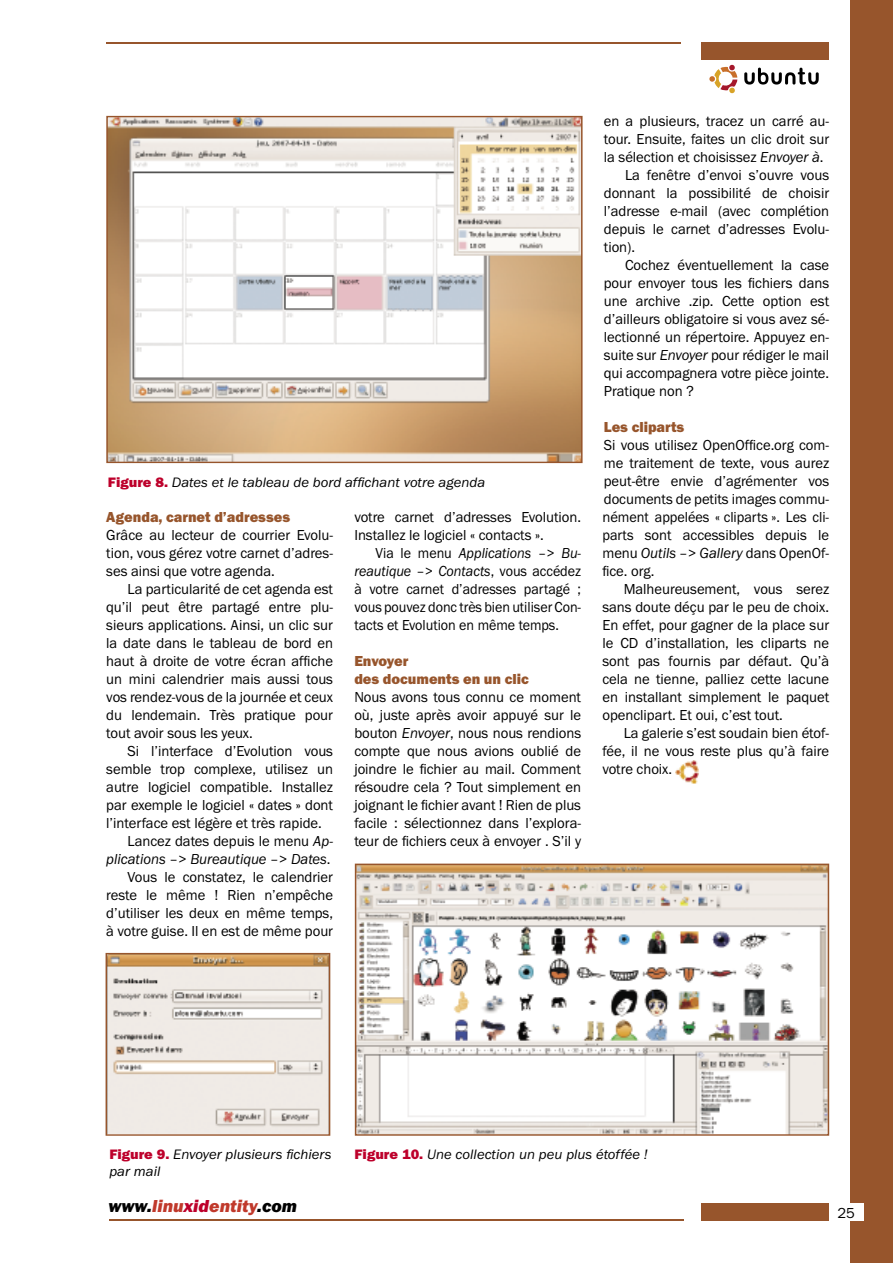
<style>
.page{position:relative;width:893px;height:1263px;background:#fff}
.page>*{position:absolute;margin:0;border:0;box-sizing:border-box;transform-origin:0 0}
.t1{font:18px "Franklin Got URWTCE Hea Ita";color:#c0392b}
.t2{font:15px/18px "Franklin Got URWTCE Boo";color:#000;text-align:justify}
.t3{font:15px/18px "Franklin Got URWTCE Boo";color:#000;text-align:justify;scale:.94 1}
.t4{font:15px/18px "Franklin Got URWTCE Hea";color:#97552c}
.t5{font:15px/18px "Franklin Got URWTCE Boo Ita";color:#000;text-align:right;scale:.94 1}
.t6{font:15px "Franklin Got URWTCE Boo Ita";color:#000}
.t7{font:14.1px "Franklin Got URWTCE Boo Ita";color:#000;scale:1.04 1}
.s1{font-family:"Franklin Got URWTCE Hea";color:#bd002b}
.s2{font-family:"Franklin Got URWTCE Boo Ita"}
.s3{font-family:"Franklin Got URWTCE Boo"}
.s4{color:#000}
.s5{color:#bd002b}
</style>
<div class="page">
<div style="left:702px;top:43px;width:127px;height:17px;background:#97552c"></div>
<hr style="left:106px;top:43px;width:574px;height:1px;background:#97552c">
<div style="left:850px;top:0;width:43px;height:1263px;background:#97552c"></div>
<div style="left:702px;top:1203px;width:127px;height:17px;background:#97552c"></div>
<hr style="left:109px;top:1219px;width:574px;height:1px;background:#97552c">
<div style="left:829px;top:1203px;width:34px;height:17px;background:#fff"></div>
<svg style="left:744px;top:68px;width:75px;height:17px"></svg>
<svg style="left:709px;top:65px;width:28px;height:28px"></svg>
<img style="left:676px;top:760px;width:22px;height:24px">
<img style="left:108px;top:117px;width:473px;height:345px">
<hr style="left:106px;top:117px;width:2px;height:345px;background:#97552c">
<hr style="left:107px;top:462px;width:475px;height:1px;background:#97552c">
<hr style="left:581px;top:117px;width:2px;height:345px;background:#97552c">
<hr style="left:107px;top:116px;width:475px;height:1px;background:#97552c">
<img style="left:107px;top:954px;width:221px;height:179px">
<hr style="left:106px;top:954px;width:1px;height:181px;background:#97552c">
<hr style="left:106px;top:1134px;width:224px;height:2px;background:#97552c">
<hr style="left:329px;top:954px;width:1px;height:181px;background:#97552c">
<hr style="left:106px;top:953px;width:224px;height:1px;background:#97552c">
<img style="left:356px;top:865px;width:472px;height:269px">
<hr style="left:355px;top:864px;width:1px;height:271px;background:#97552c">
<hr style="left:356px;top:1134px;width:472px;height:2px;background:#97552c">
<hr style="left:828px;top:864px;width:1px;height:271px;background:#97552c">
<hr style="left:356px;top:864px;width:472px;height:1px;background:#97552c">
<p class="t7" style="left:108px;top:475px;width:364px"><span class="s1">Figure 8.</span> Dates et le tableau de bord affichant votre agenda</p>
<p class="t4" style="left:106px;top:508px;width:185px">Agenda, carnet d’adresses</p>
<p class="t2" style="left:106px;top:526px;width:228px">Grâce au lecteur de courrier Evolu&shy;tion, vous gérez votre carnet d’adres&shy;ses ainsi que votre agenda.</p>
<p class="t2" style="left:106px;top:580px;width:228px;text-indent:21px">La particularité de cet agenda est qu’il peut être partagé entre plu&shy;sieurs applications. Ainsi, un clic sur la date dans le tableau de bord en haut à droite de votre écran affiche un mini calendrier mais aussi tous vos rendez-vous de la journée et ceux du lendemain. Très pratique pour tout avoir sous les yeux.</p>
<p class="t2" style="left:128px;top:742px;width:207px">Si l’interface d’Evolution vous</p>
<p class="t2" style="left:106px;top:760px;width:228px">semble trop complexe, utilisez un</p>
<p class="t2" style="left:106px;top:778px;width:228px">autre logiciel compatible. Installez</p>
<p class="t2" style="left:106px;top:796px;width:228px">par exemple le logiciel « dates » dont</p>
<p class="t2" style="left:106px;top:814px;width:217px">l’interface est légère et très rapide.</p>
<p class="t2" style="left:128px;top:832px;width:207px">Lancez dates depuis le menu <span class="s2">Ap-</span></p>
<p class="t6" style="left:106px;top:851px;width:226px">plications <span class="s3">–&gt;</span> Bureautique <span class="s3">–&gt;</span> Dates<span class="s3">.</span></p>
<p class="t2" style="left:106px;top:868px;width:228px;text-indent:21px">Vous le constatez, le calendrier reste le même ! Rien n’empêche d’utiliser les deux en même temps, à votre guise. Il en est de même pour</p>
<p class="t2" style="left:354px;top:508px;width:228px">votre carnet d’adresses Evolution.<br>Installez le logiciel « contacts ».</p>
<p class="t5" style="left:354px;top:544px;width:243px"><span class="s3">Via le menu</span> Applications <span class="s3">–&gt;</span> Bu&shy;reautique <span class="s3">–&gt;</span> Contacts<span class="s3">, vous accédez</span></p>
<p class="t3" style="left:354px;top:580px;width:243px">à votre carnet d’adresses partagé ; vous pouvez donc très bien utiliser Con&shy;tacts et Evolution en même temps.</p>
<p class="t4" style="left:354px;top:652px;width:176px">Envoyer<br>des documents en un clic</p>
<p class="t2" style="left:354px;top:688px;width:228px">Nous avons tous connu ce moment où, juste après avoir appuyé sur le bouton <span class="s2">Envoyer</span>, nous nous rendions compte que nous avions oublié de joindre le fichier au mail. Comment résoudre cela ? Tout simplement en joignant le fichier avant ! Rien de plus facile : sélectionnez dans l’explora&shy;teur de fichiers ceux à envoyer . S’il y</p>
<p class="t2" style="left:604px;top:112px;width:227px">en a plusieurs, tracez un carré au-</p>
<p class="t2" style="left:604px;top:130px;width:227px">tour. Ensuite, faites un clic droit sur</p>
<p class="t2" style="left:604px;top:148px;width:221px">la sélection et choisissez <span class="s2">Envoyer à</span>.</p>
<p class="t2" style="left:625px;top:166px;width:206px">La fenêtre d’envoi s’ouvre vous</p>
<p class="t2" style="left:604px;top:184px;width:227px">donnant la possibilité de choisir</p>
<p class="t2" style="left:604px;top:202px;width:227px">l’adresse e-mail (avec complétion</p>
<p class="t2" style="left:604px;top:220px;width:227px">depuis le carnet d’adresses Evolu-</p>
<p class="t2" style="left:604px;top:238px;width:33px">tion).</p>
<p class="t2" style="left:625px;top:256px;width:206px">Cochez éventuellement la case</p>
<p class="t2" style="left:604px;top:274px;width:227px">pour envoyer tous les fichiers dans</p>
<p class="t2" style="left:604px;top:292px;width:227px">une archive .zip. Cette option est</p>
<p class="t2" style="left:604px;top:310px;width:227px">d’ailleurs obligatoire si vous avez sé-</p>
<p class="t2" style="left:604px;top:328px;width:227px">lectionné un répertoire. Appuyez en-</p>
<p class="t2" style="left:604px;top:346px;width:227px">suite sur <span class="s2">Envoyer</span> pour rédiger le mail</p>
<p class="t2" style="left:604px;top:364px;width:227px">qui accompagnera votre pièce jointe.</p>
<p class="t2" style="left:604px;top:382px;width:91px">Pratique non ?</p>
<p class="t4" style="left:604px;top:418px;width:82px">Les cliparts</p>
<p class="t2" style="left:602px;top:436px;width:228px">Si vous utilisez OpenOffice.org com&shy;me traitement de texte, vous aurez peut-être envie d’agrémenter vos documents de petits images commu&shy;nément appelées « cliparts ». Les cli&shy;parts sont accessibles depuis le menu <span class="s2">Outils</span> –&gt; <span class="s2">Gallery</span> dans OpenOf&shy;fice. org.</p>
<p class="t2" style="left:602px;top:580px;width:228px;text-indent:21px">Malheureusement, vous serez sans doute déçu par le peu de choix.<br>En effet, pour gagner de la place sur le CD d’installation, les cliparts ne sont pas fournis par défaut. Qu’à cela ne tienne, palliez cette lacune en installant simplement le paquet openclipart. Et oui, c’est tout.</p>
<p class="t2" style="left:602px;top:724px;width:228px;text-indent:21px">La galerie s’est soudain bien étof&shy;fée, il ne vous reste plus qu’à faire votre choix.</p>
<p class="t7" style="left:109px;top:1147px;width:215px"><span class="s1">Figure 9.</span> Envoyer plusieurs fichiers</p>
<p class="t7" style="left:355px;top:1146px;width:283px"><span class="s1">Figure 10.</span> Une collection un peu plus étoffée !</p>
<p class="t7" style="left:109px;top:1163px;width:51px">par mail</p>
<p class="t1" style="left:108px;top:1195px;width:190px"><span class="s4">www.</span>linu<span class="s5">xid</span>entity<span class="s4">.com</span></p>
<p class="t2" style="left:837px;top:1204px;width:19px">25</p>
</div>
